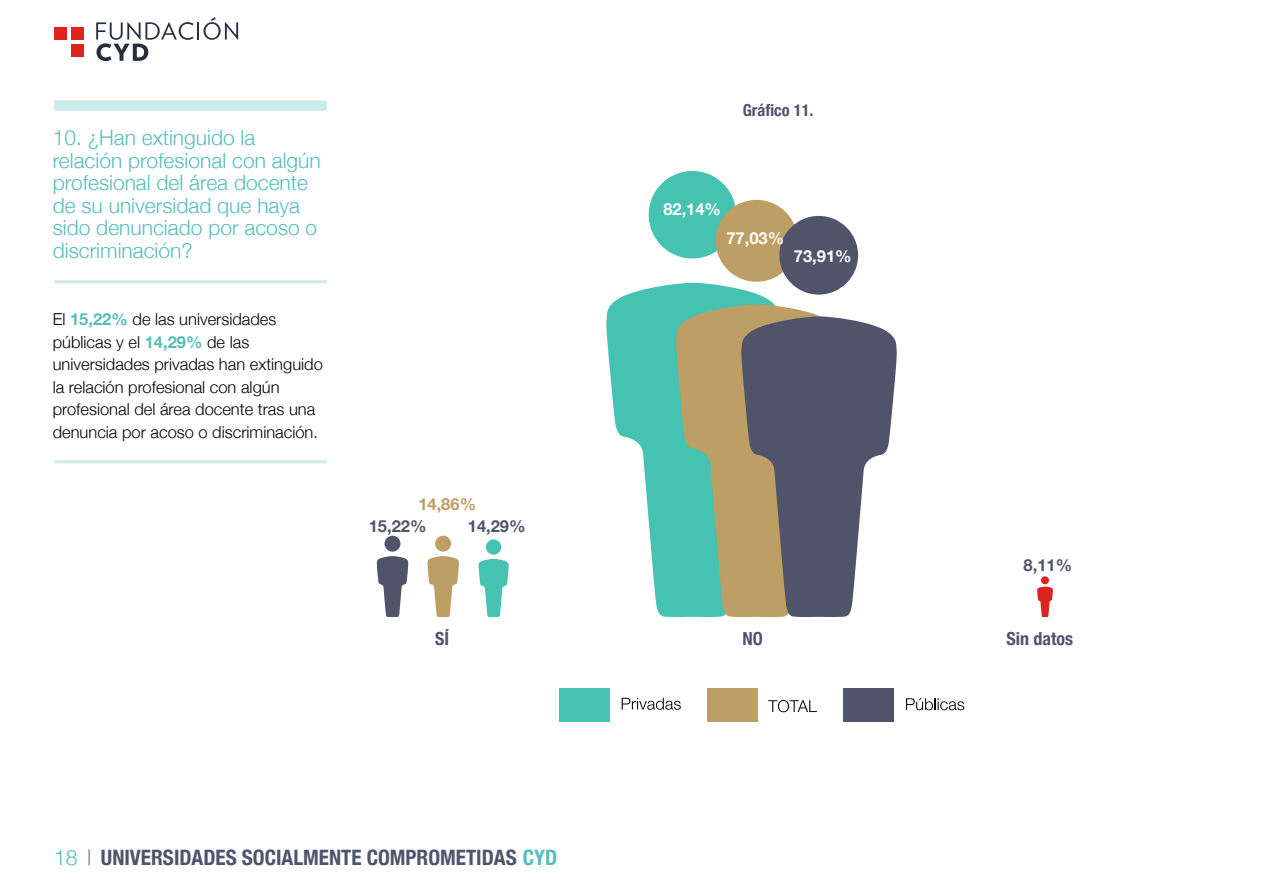
<style>
.page{position:relative;width:1263px;height:893px;background:#fff}
.page>*{position:absolute;margin:0;border:0;box-sizing:border-box;transform-origin:0 0}
.t1{font:700 condensed 21.15px "Helvetica Neue";color:#4d546b;scale:.35 1}
.Titulillo_1_turquesa_light{font:300 21px/22.5px "Helvetica Neue";color:#55bdbc}
.t2{font:700 condensed 18px "Helvetica Neue";color:#4f546a}
.Párrafo_estándar{font:300 16.5px/22.5px "Helvetica Neue";color:#000}
.t3{font:700 16.5px "Helvetica Neue";color:#fff}
.t4{font:700 16.5px "Helvetica Neue";color:#4f546a}
.t5{font:700 condensed 16.5px "Helvetica Neue";color:#4d546b}
.t6{font:700 16.5px "Helvetica Neue";color:#bd9e64}
.s1{font-weight:700;color:#55bdbc}
.s2{font-weight:300;font-stretch:normal;color:#55bdbc}
.s3{color:#55bdbc}
</style>
<div class="page">
<div style="left:71px;top:27px;width:13px;height:12px;background:#e0241c"></div>
<svg style="left:96px;top:17px;width:142px;height:44px"></svg>
<div style="left:71px;top:44px;width:13px;height:12px;background:#e0241c"></div>
<div style="left:54px;top:27px;width:13px;height:12px;background:#e0241c"></div>
<hr style="left:54px;top:280px;width:273px;height:3px;background:#55bdbc">
<hr style="left:54px;top:460px;width:273px;height:3px;background:#55bdbc">
<div style="left:54px;top:100px;width:273px;height:11px;background:#ccebeb"></div>
<svg style="left:376px;top:556px;width:33px;height:61px"></svg>
<div style="left:384px;top:536px;width:16px;height:16px;background:#4f546a;border-radius:50%"></div>
<svg style="left:427px;top:556px;width:32px;height:61px"></svg>
<div style="left:435px;top:536px;width:16px;height:16px;background:#bd9e64;border-radius:50%"></div>
<svg style="left:478px;top:559px;width:31px;height:58px"></svg>
<div style="left:486px;top:539px;width:15px;height:16px;background:#45c2b1;border-radius:50%"></div>
<svg style="left:606px;top:283px;width:168px;height:334px;fill:#45c2b1"></svg>
<div style="left:649px;top:171px;width:87px;height:87px;background:#45c2b1;border-radius:50%"></div>
<svg style="left:1037px;top:587px;width:16px;height:30px"></svg>
<div style="left:1041px;top:576px;width:8px;height:8px;background:#dc2523;border-radius:50%"></div>
<svg style="left:674px;top:304px;width:146px;height:313px;background:#8ead84"></svg>
<div style="left:716px;top:200px;width:81px;height:82px;background:#bd9e64;border-radius:50%"></div>
<svg style="left:740px;top:316px;width:157px;height:301px;fill:#4f546a"></svg>
<div style="left:779px;top:216px;width:79px;height:79px;background:#4f546a;border-radius:50%"></div>
<div style="left:707px;top:688px;width:51px;height:34px;background:#bd9e64"></div>
<svg style="left:768px;top:700px;width:49px;height:12px"></svg>
<div style="left:843px;top:688px;width:51px;height:34px;background:#4f546a"></div>
<svg style="left:906px;top:698px;width:58px;height:12px"></svg>
<div style="left:559px;top:688px;width:51px;height:34px;background:#45c2b1"></div>
<svg style="left:622px;top:698px;width:59px;height:12px"></svg>
<p class="Titulillo_1_turquesa_light" style="left:53px;top:125px;width:270px">10. ¿Han extinguido la relación profesional con algún profesional del área docente de su universidad que haya sido denunciado por acoso o discriminación?</p>
<p class="Párrafo_estándar" style="left:53px;top:307px;width:272px">El <span class="s1">15,22%</span> de las universidades públicas y el <span class="s1">14,29%</span> de las universidades privadas han extinguido la relación profesional con algún profesional del área docente tras una denuncia por acoso o discriminación.</p>
<p class="t5" style="left:743px;top:97px;width:72px">Gráfico 11.</p>
<p class="t3" style="left:663px;top:197px;width:59px">82,14%</p>
<p class="t6" style="left:418px;top:491px;width:59px">14,86%</p>
<p class="t4" style="left:468px;top:513px;width:59px">14,29%</p>
<p class="t4" style="left:369px;top:513px;width:59px">15,22%</p>
<p class="t3" style="left:726px;top:225px;width:59px">77,03%</p>
<p class="t3" style="left:794px;top:243px;width:59px">73,91%</p>
<p class="t4" style="left:1023px;top:552px;width:50px">8,11%</p>
<p class="t2" style="left:435px;top:624px;width:15px">SÍ</p>
<p class="t2" style="left:743px;top:624px;width:22px">NO</p>
<p class="t2" style="left:1006px;top:624px;width:68px">Sin datos</p>
<p class="t1" style="left:54px;top:840px;width:1439px"><span class="s2">18</span> | UNIVERSIDADES SOCIALMENTE COMPROMETIDAS <span class="s3">CYD</span></p>
</div>
